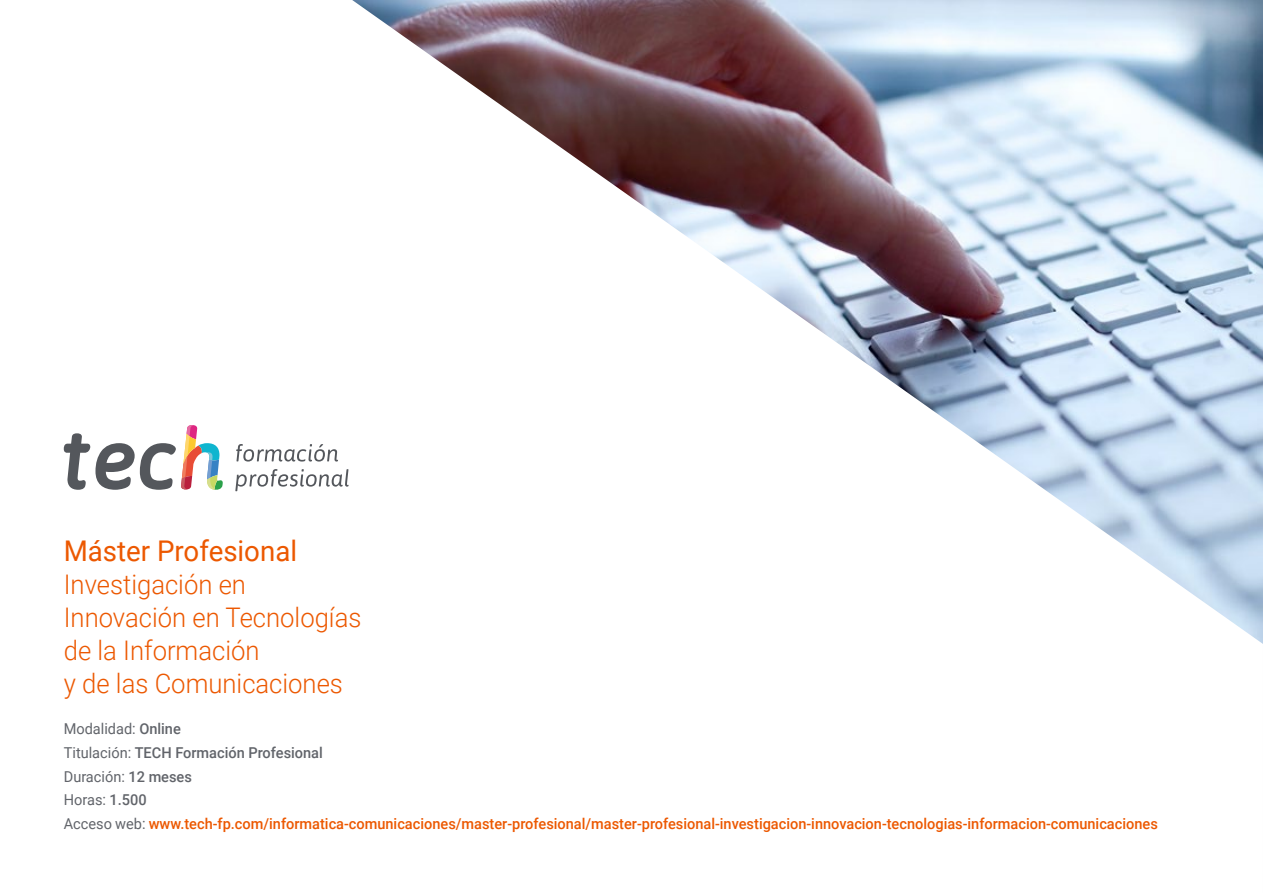
<style>
.page{position:relative;width:1263px;height:893px;background:#fff}
.page>*{position:absolute;margin:0;border:0;box-sizing:border-box;transform-origin:0 0}
.t1{font:28.5px "Roboto";color:#ec5800}
.t2{font:300 27px/33px "Roboto";color:#ec5800;scale:.95 1}
.t3{font:500 15px/23.7px "Roboto";color:#ec5800}
.s1{font-weight:400;color:#61646a}
.s2{color:#61646a}
</style>
<div class="page">
<img style="left:352px;top:0;width:911px;height:644px">
<svg style="left:64px;top:425px;width:159px;height:65px"></svg>
<svg style="left:236px;top:444px;width:102px;height:18px"></svg>
<svg style="left:235px;top:469px;width:114px;height:22px"></svg>
<h1 class="t1" style="left:64px;top:531px;width:235px">Máster Profesional</h1>
<h2 class="t2" style="left:64px;top:567px;width:315px">Investigación en<br>Innovación en Tecnologías de la Información<br>y de las Comunicaciones</h2>
<p class="t3" style="left:64px;top:716px;width:1095px"><span class="s1">Modalidad:</span> <span class="s2">Online<br></span><span class="s1">Titulación:</span> <span class="s2">TECH Formación Profesional<br></span><span class="s1">Duración:</span> <span class="s2">12 meses<br></span><span class="s1">Horas:</span> <span class="s2">1.500<br></span><span class="s1">Acceso web:</span> www.tech-fp.com/informatica-comunicaciones/master-profesional/master-profesional-investigacion-innovacion-tecnologias-informacion-comunicaciones</p>
</div>
